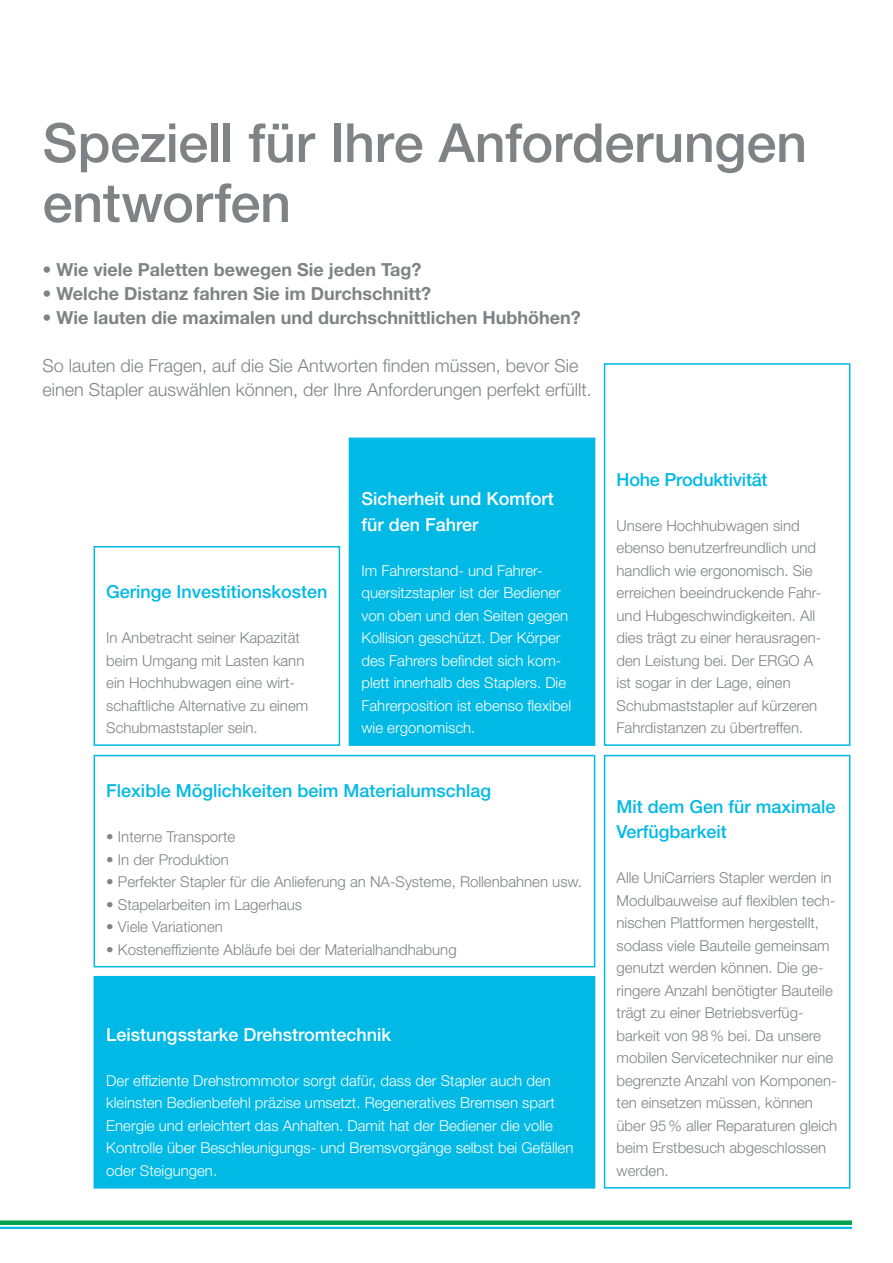
<style>
.page{position:relative;width:893px;height:1263px;background:#fff}
.page>*{position:absolute;margin:0;border:0;box-sizing:border-box;transform-origin:0 0}
.t1{font:500 54px/60px "Helvetica Neue LT Pro";letter-spacing:-.005em;color:#808285}
.t2{font:700 18px "Helvetica Neue LT Pro";color:#808285}
.t3{font:300 18px/24px "Helvetica Neue LT Pro";color:#808285}
.t4{font:500 18px/25.5px "Helvetica Neue LT Pro";color:#00b9e4}
.t5{font:500 18px/25.5px "Helvetica Neue LT Pro";color:#fff}
.t6{font:300 15px/22.5px "Helvetica Neue LT Pro";color:#808285}
.t7{font:300 15px/22.5px "Helvetica Neue LT Pro";color:#fff}
</style>
<div class="page">
<div style="left:94px;top:755px;width:501px;height:212px;border:2px solid #00b9e4"></div>
<div style="left:94px;top:977px;width:501px;height:211px;background:#00b9e4"></div>
<div style="left:94px;top:976px;width:501px;height:212px;border:2px solid #00b9e4"></div>
<div style="left:604px;top:755px;width:246px;height:433px;border:2px solid #00b9e4"></div>
<div style="left:94px;top:546px;width:246px;height:200px;border:2px solid #00b9e4"></div>
<div style="left:604px;top:363px;width:246px;height:383px;border:2px solid #00b9e4"></div>
<div style="left:349px;top:438px;width:246px;height:307px;background:#00b9e4"></div>
<div style="left:0;top:1220px;width:852px;height:5px;background:#00a34c"></div>
<hr style="left:0;top:1227px;width:852px;height:2px;background:#00b9e4">
<h1 class="t1" style="left:43px;top:118px;width:766px">Speziell für Ihre Anforderungen entworfen</h1>
<p class="t2" style="left:43px;top:263px;width:380px">• Wie viele Paletten bewegen Sie jeden Tag?</p>
<p class="t2" style="left:43px;top:287px;width:390px">• Welche Distanz fahren Sie im Durchschnitt?</p>
<p class="t2" style="left:43px;top:311px;width:540px">• Wie lauten die maximalen und durchschnittlichen Hubhöhen?</p>
<p class="t3" style="left:43px;top:356px;width:551px">So lauten die Fragen, auf die Sie Antworten finden müssen, bevor Sie einen Stapler auswählen können, der Ihre Anforderungen perfekt erfüllt.</p>
<p class="t4" style="left:106px;top:581px;width:223px">Geringe Investitionskosten</p>
<p class="t6" style="left:106px;top:628px;width:203px">In Anbetracht seiner Kapazität beim Umgang mit Lasten kann ein Hochhubwagen eine wirt&shy;schaftliche Alternative zu einem<br>Schubmaststapler sein.</p>
<p class="t5" style="left:361px;top:488px;width:194px">Sicherheit und Komfort für den Fahrer</p>
<p class="t7" style="left:361px;top:560px;width:211px">Im Fahrerstand- und Fahrer&shy;quersitzstapler ist der Bediener von oben und den Seiten gegen<br>Kollision geschützt. Der Körper des Fahrers befindet sich kom&shy;plett innerhalb des Staplers. Die<br>Fahrerposition ist ebenso flexibel wie ergonomisch.</p>
<p class="t4" style="left:106px;top:780px;width:386px">Flexible Möglichkeiten beim Materialumschlag</p>
<p class="t6" style="left:106px;top:827px;width:130px">• Interne Transporte</p>
<p class="t6" style="left:106px;top:850px;width:124px">• In der Produktion</p>
<p class="t6" style="left:106px;top:872px;width:477px">• Perfekter Stapler für die Anlieferung an NA-Systeme, Rollenbahnen usw.</p>
<p class="t6" style="left:106px;top:895px;width:197px">• Stapelarbeiten im Lagerhaus</p>
<p class="t6" style="left:106px;top:917px;width:118px">• Viele Variationen</p>
<p class="t6" style="left:106px;top:940px;width:352px">• Kosteneffiziente Abläufe bei der Materialhandhabung</p>
<p class="t5" style="left:106px;top:1023px;width:286px">Leistungsstarke Drehstromtechnik</p>
<p class="t7" style="left:106px;top:1071px;width:469px">Der effiziente Drehstrommotor sorgt dafür, dass der Stapler auch den kleinsten Bedienbefehl präzise umsetzt. Regeneratives Bremsen spart Energie und erleichtert das Anhalten. Damit hat der Bediener die volle Kontrolle über Beschleunigungs- und Bremsvorgänge selbst bei Gefällen oder Steigungen.</p>
<p class="t4" style="left:617px;top:468px;width:153px">Hohe Produktivität</p>
<p class="t6" style="left:617px;top:515px;width:206px">Unsere Hochhubwagen sind ebenso benutzerfreundlich und handlich wie ergonomisch. Sie erreichen beeindruckende Fahr&shy;und Hubgeschwindigkeiten. All dies trägt zu einer herausragen&shy;den Leistung bei. Der ERGO A ist sogar in der Lage, einen<br>Schubmaststapler auf kürzeren<br>Fahrdistanzen zu übertreffen.</p>
<p class="t4" style="left:617px;top:795px;width:221px">Mit dem Gen für maximale<br>Verfügbarkeit</p>
<p class="t6" style="left:617px;top:868px;width:222px">Alle UniCarriers Stapler werden in<br>Modulbauweise auf flexiblen tech&shy;nischen Plattformen hergestellt, sodass viele Bauteile gemeinsam genutzt werden können. Die ge&shy;ringere Anzahl benötigter Bauteile trägt zu einer Betriebsverfüg&shy;barkeit von 98 % bei. Da unsere mobilen Servicetechniker nur eine begrenzte Anzahl von Komponen&shy;ten einsetzen müssen, können über 95 % aller Reparaturen gleich beim Erstbesuch abgeschlossen werden.</p>
</div>
